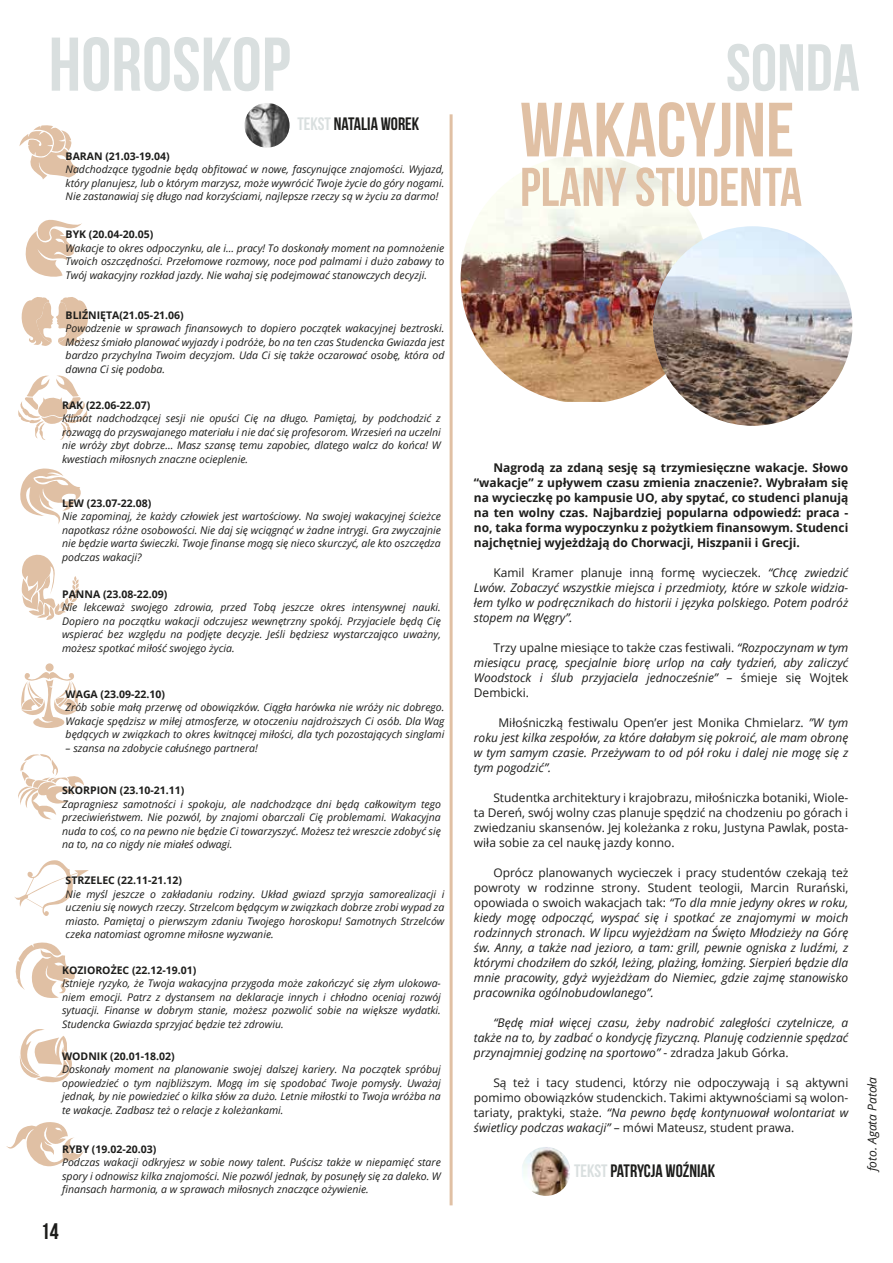
<style>
.page{position:relative;width:893px;height:1263px;background:#fff}
.page>*{position:absolute;margin:0;border:0;box-sizing:border-box;transform-origin:0 0}
.t1{font:76.65px "Bebas Neue";color:#e0c0a4}
.t2{font:75.75px "Bebas Neue";color:#d9dfdf}
.t3{font:66.3px "Bebas Neue";color:#d9dfdf}
.t4{font:54.45px "Bebas Neue";color:#e0c0a4}
.t5{font:22.5px "Bebas Neue";color:#1d1d1b}
.t6{font:18px "Bebas Neue";color:#1d1d1b}
.t7{font:italic 12px/15px "Open Sans";color:#1d1d1b;text-align:justify}
.t8{font:12px/15px "Open Sans";color:#1d1d1b;text-align:justify}
.t9{font:700 12px/15px "Open Sans";color:#1d1d1b;text-align:justify}
.t10{font:italic 10.5px/13.5px "Open Sans";color:#1d1d1b;text-align:justify}
.t11{font:700 10.5px "Open Sans";color:#1d1d1b}
.s1{color:#d9dfdf}
.s2{font-style:normal}
.s3{font-style:italic}
</style>
<div class="page">
<img style="left:461px;top:157px;width:242px;height:245px">
<svg style="left:6px;top:1122px;width:78px;height:45px"></svg>
<svg style="left:15px;top:942px;width:61px;height:56px"></svg>
<svg style="left:15px;top:860px;width:74px;height:56px"></svg>
<svg style="left:19px;top:1029px;width:53px;height:54px"></svg>
<svg style="left:18px;top:754px;width:66px;height:66px"></svg>
<div style="left:46px;top:663px;width:8px;height:8px;background:#e0c0a4;border-radius:50%"></div>
<svg style="left:21px;top:672px;width:57px;height:56px"></svg>
<svg style="left:20px;top:468px;width:61px;height:56px"></svg>
<svg style="left:21px;top:554px;width:58px;height:66px"></svg>
<svg style="left:18px;top:375px;width:70px;height:65px"></svg>
<svg style="left:21px;top:297px;width:67px;height:49px"></svg>
<svg style="left:25px;top:219px;width:57px;height:58px"></svg>
<svg style="left:19px;top:125px;width:58px;height:54px"></svg>
<img style="left:244px;top:103px;width:46px;height:45px;border-radius:22px">
<hr style="left:450px;top:114px;width:3px;height:1091px;background:#e0c0a4">
<img style="left:522px;top:1147px;width:48px;height:49px">
<img style="left:653px;top:226px;width:199px;height:200px;border-radius:100px">
<h2 class="t2" style="left:49px;top:23px;width:243px">HOROSKOP</h2>
<h3 class="t6" style="left:297px;top:114px;width:123px"><span class="s1">TEKST</span> NATALIA WOREK</h3>
<p class="t11" style="left:66px;top:148px;width:106px">BARAN (21.03-19.04)</p>
<p class="t10" style="left:66px;top:162px;width:380px">Nadchodzące tygodnie będą obfitować w nowe, fascynujące znajomości. Wyjazd, który planujesz, lub o którym marzysz, może wywrócić Twoje życie do góry nogami.<br>Nie zastanawiaj się długo nad korzyściami, najlepsze rzeczy są w życiu za darmo!</p>
<p class="t11" style="left:66px;top:227px;width:89px">BYK (20.04-20.05)</p>
<p class="t10" style="left:66px;top:241px;width:380px">Wakacje to okres odpoczynku, ale i… pracy! To doskonały moment na pomnożenie Twoich oszczędności. Przełomowe rozmowy, noce pod palmami i dużo zabawy to Twój wakacyjny rozkład jazdy. Nie wahaj się podejmować stanowczych decyzji.</p>
<p class="t11" style="left:66px;top:307px;width:120px">BLIŹNIĘTA(21.05-21.06)</p>
<p class="t10" style="left:66px;top:321px;width:380px">Powodzenie w sprawach finansowych to dopiero początek wakacyjnej beztroski.<br>Możesz śmiało planować wyjazdy i podróże, bo na ten czas Studencka Gwiazda jest bardzo przychylna Twoim decyzjom. Uda Ci się także oczarować osobę, która od dawna Ci się podoba.</p>
<p class="t11" style="left:62px;top:397px;width:90px">RAK (22.06-22.07)</p>
<p class="t10" style="left:62px;top:411px;width:380px">Klimat nadchodzącej sesji nie opuści Cię na długo. Pamiętaj, by podchodzić z rozwagą do przyswajanego materiału i nie dać się profesorom. Wrzesień na uczelni nie wróży zbyt dobrze… Masz szansę temu zapobiec, dlatego walcz do końca! W kwestiach miłosnych znaczne ocieplenie.</p>
<p class="t11" style="left:62px;top:495px;width:91px">LEW (23.07-22.08)</p>
<p class="t10" style="left:62px;top:509px;width:380px">Nie zapominaj, że każdy człowiek jest wartościowy. Na swojej wakacyjnej ścieżce napotkasz różne osobowości. Nie daj się wciągnąć w żadne intrygi. Gra zwyczajnie nie będzie warta świeczki. Twoje finanse mogą się nieco skurczyć, ale kto oszczędza podczas wakacji?</p>
<p class="t11" style="left:62px;top:586px;width:107px">PANNA (23.08-22.09)</p>
<p class="t10" style="left:62px;top:600px;width:380px">Nie lekceważ swojego zdrowia, przed Tobą jeszcze okres intensywnej nauki.<br>Dopiero na początku wakacji odczujesz wewnętrzny spokój. Przyjaciele będą Cię wspierać bez względu na podjęte decyzje. Jeśli będziesz wystarczająco uważny, możesz spotkać miłość swojego życia.</p>
<p class="t11" style="left:66px;top:687px;width:101px">WAGA (23.09-22.10)</p>
<p class="t10" style="left:66px;top:700px;width:380px">Zrób sobie małą przerwę od obowiązków. Ciągła harówka nie wróży nic dobrego.<br>Wakacje spędzisz w miłej atmosferze, w otoczeniu najdroższych Ci osób. Dla Wag będących w związkach to okres kwitnącej miłości, dla tych pozostających singlami</p>
<p class="t10" style="left:66px;top:741px;width:194px">– szansa na zdobycie całuśnego partnera!</p>
<p class="t11" style="left:62px;top:783px;width:124px">SKORPION (23.10-21.11)</p>
<p class="t10" style="left:62px;top:797px;width:380px">Zapragniesz samotności i spokoju, ale nadchodzące dni będą całkowitym tego przeciwieństwem. Nie pozwól, by znajomi obarczali Cię problemami. Wakacyjna nuda to coś, co na pewno nie będzie Ci towarzyszyć. Możesz też wreszcie zdobyć się na to, na co nigdy nie miałeś odwagi.</p>
<p class="t11" style="left:66px;top:873px;width:118px">STRZELEC (22.11-21.12)</p>
<p class="t10" style="left:66px;top:887px;width:380px">Nie myśl jeszcze o zakładaniu rodziny. Układ gwiazd sprzyja samorealizacji i uczeniu się nowych rzeczy. Strzelcom będącym w związkach dobrze zrobi wypad za miasto. Pamiętaj o pierwszym zdaniu Twojego horoskopu! Samotnych Strzelców czeka natomiast ogromne miłosne wyzwanie.</p>
<p class="t11" style="left:62px;top:962px;width:136px">KOZIOROŻEC (22.12-19.01)</p>
<p class="t10" style="left:62px;top:976px;width:380px">Istnieje ryzyko, że Twoja wakacyjna przygoda może zakończyć się złym ulokowa&shy;niem emocji. Patrz z dystansem na deklaracje innych i chłodno oceniaj rozwój sytuacji. Finanse w dobrym stanie, możesz pozwolić sobie na większe wydatki.<br>Studencka Gwiazda sprzyjać będzie też zdrowiu.</p>
<p class="t11" style="left:62px;top:1048px;width:114px">WODNIK (20.01-18.02)</p>
<p class="t10" style="left:62px;top:1062px;width:380px">Doskonały moment na planowanie swojej dalszej kariery. Na początek spróbuj opowiedzieć o tym najbliższym. Mogą im się spodobać Twoje pomysły. Uważaj jednak, by nie powiedzieć o kilka słów za dużo. Letnie miłostki to Twoja wróżba na te wakacje. Zadbasz też o relacje z koleżankami.</p>
<p class="t11" style="left:62px;top:1141px;width:96px">RYBY (19.02-20.03)</p>
<p class="t10" style="left:62px;top:1155px;width:380px">Podczas wakacji odkryjesz w sobie nowy talent. Puścisz także w niepamięć stare spory i odnowisz kilka znajomości. Nie pozwól jednak, by posunęły się za daleko. W finansach harmonia, a w sprawach miłosnych znaczące ożywienie.</p>
<h3 class="t5" style="left:41px;top:1219px;width:19px">14</h3>
<h3 class="t3" style="left:726px;top:31px;width:135px">SONDA</h3>
<h1 class="t1" style="left:520px;top:88px;width:276px">WAKACYJNE</h1>
<h3 class="t4" style="left:520px;top:157px;width:284px">PLANY STUDENTA</h3>
<p class="t9" style="left:474px;top:459px;width:376px;text-indent:20px">Nagrodą za zdaną sesję są trzymiesięczne wakacje. Słowo “wakacje” z upływem czasu zmienia znaczenie?. Wybrałam się na wycieczkę po kampusie UO, aby spytać, co studenci planują na ten wolny czas. Najbardziej popularna odpowiedź: praca - no, taka forma wypoczynku z pożytkiem finansowym. Studenci najchętniej wyjeżdżają do Chorwacji, Hiszpanii i Grecji.</p>
<p class="t7" style="left:474px;top:564px;width:376px;text-indent:20px"><span class="s2">Kamil Kramer planuje inną formę wycieczek.</span> “Chcę zwiedzić Lwów. Zobaczyć wszystkie miejsca i przedmioty, które w szkole widzia&shy;łem tylko w podręcznikach do historii i języka polskiego. Potem podróż stopem na Węgry”.</p>
<p class="t7" style="left:474px;top:639px;width:376px;text-indent:20px"><span class="s2">Trzy upalne miesiące to także czas festiwali.</span> “Rozpoczynam w tym miesiącu pracę, specjalnie biorę urlop na cały tydzień, aby zaliczyć Woodstock i ślub przyjaciela jednocześnie” <span class="s2">– śmieje się Wojtek Dembicki.</span></p>
<p class="t7" style="left:474px;top:714px;width:376px;text-indent:25px"><span class="s2">Miłośniczką festiwalu Open’er jest Monika Chmielarz.</span> ”W tym roku jest kilka zespołów, za które dałabym się pokroić, ale mam obronę w tym samym czasie. Przeżywam to od pół roku i dalej nie mogę się z tym pogodzić”.</p>
<p class="t8" style="left:474px;top:789px;width:376px;text-indent:20px">Studentka architektury i krajobrazu, miłośniczka botaniki, Wiole&shy;ta Dereń, swój wolny czas planuje spędzić na chodzeniu po górach i zwiedzaniu skansenów. Jej koleżanka z roku, Justyna Pawlak, posta&shy;wiła sobie za cel naukę jazdy konno.</p>
<p class="t7" style="left:474px;top:864px;width:376px;text-indent:20px"><span class="s2">Oprócz planowanych wycieczek i pracy studentów czekają też powroty w rodzinne strony. Student teologii, Marcin Rurański, opowiada o swoich wakacjach tak:</span> “To dla mnie jedyny okres w roku, kiedy mogę odpocząć, wyspać się i spotkać ze znajomymi w moich rodzinnych stronach. W lipcu wyjeżdżam na Święto Młodzieży na Górę św. Anny, a także nad jezioro, a tam: grill, pewnie ogniska z ludźmi, z którymi chodziłem do szkół, leżing, plażing, łomżing. Sierpień będzie dla mnie pracowity, gdyż wyjeżdżam do Niemiec, gdzie zajmę stanowisko pracownika ogólnobudowlanego”.</p>
<p class="t7" style="left:474px;top:1014px;width:376px;text-indent:20px">“Będę miał więcej czasu, żeby nadrobić zaległości czytelnicze, a także na to, by zadbać o kondycję fizyczną. Planuję codziennie spędzać przynajmniej godzinę na sportowo” <span class="s2">- zdradza Jakub Górka.</span></p>
<p class="t8" style="left:474px;top:1074px;width:376px;text-indent:20px">Są też i tacy studenci, którzy nie odpoczywają i są aktywni pomimo obowiązków studenckich. Takimi aktywnościami są wolon&shy;tariaty, praktyki, staże. <span class="s3">“Na pewno będę kontynuował wolontariat w świetlicy podczas wakacji”</span> – mówi Mateusz, student prawa.</p>
<h3 class="t6" style="left:574px;top:1161px;width:143px"><span class="s1">TEKST</span> PATRYCJA WOŹNIAK</h3>
<p class="t7" style="left:864px;top:1171px;width:96px;rotate:-90deg">foto. Agata Patoła</p>
</div>
